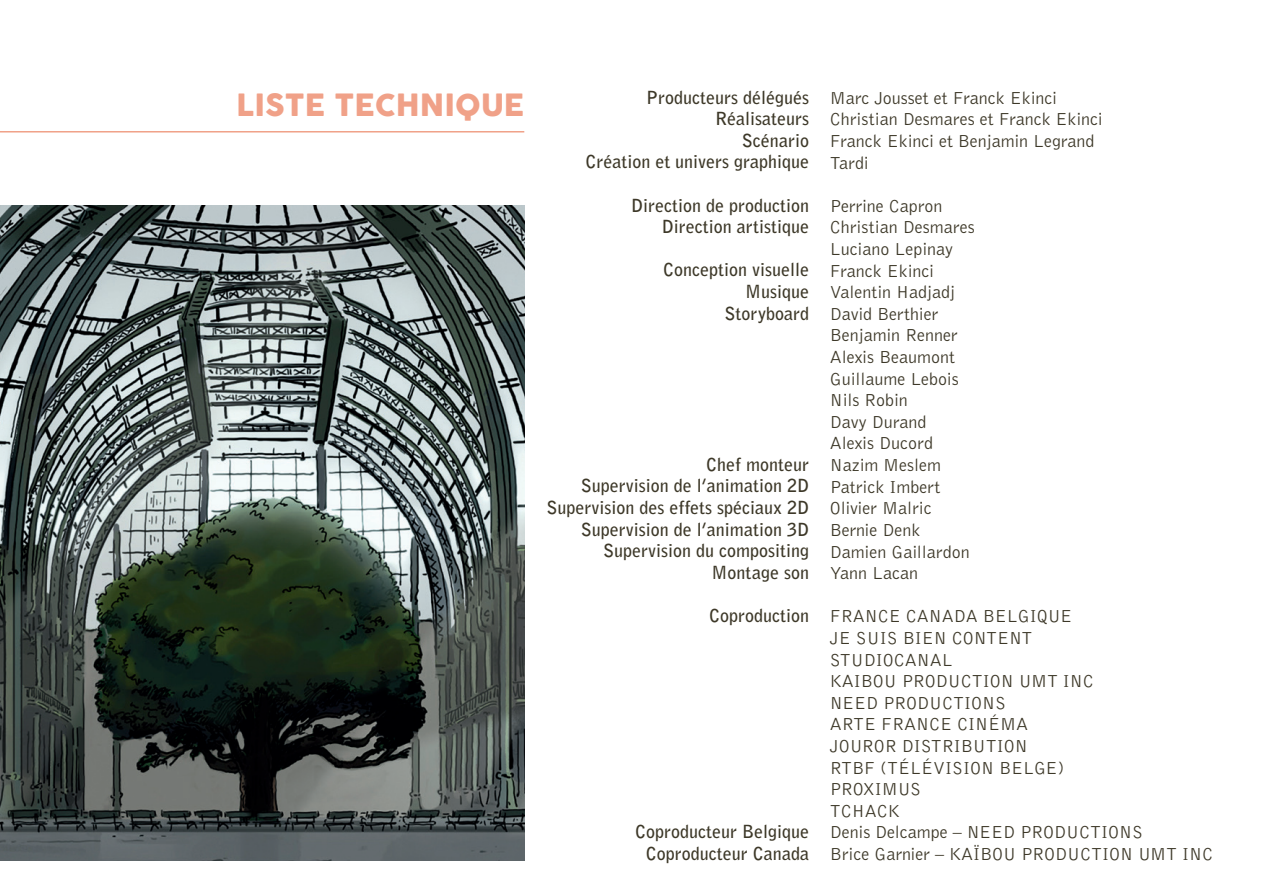
<style>
.page{position:relative;width:1263px;height:893px;background:#fff}
.page>*{position:absolute;margin:0;border:0;box-sizing:border-box;transform-origin:0 0}
.t1{font:30px "COCOGOOSE";color:#f0a188}
.t2{font:300 18px/21.6px "Bell Gothic";color:#3d3828}
.t3{font:700 18px/21.6px "Bell Gothic";color:#3d3828;text-align:right}
</style>
<div class="page">
<hr style="left:0;top:131px;width:524px;height:2px;background:#f0a188">
<img style="left:0;top:205px;width:524px;height:656px">
<h1 class="t1" style="left:237px;top:84px;width:289px">LISTE TECHNIQUE</h1>
<p class="t3" style="left:585px;top:86px;width:225px">Producteurs délégués<br>Réalisateurs<br>Scénario<br>Création et univers graphique</p>
<p class="t3" style="left:631px;top:194px;width:179px">Direction de production<br>Direction artistique</p>
<p class="t3" style="left:663px;top:259px;width:147px">Conception visuelle<br>Musique<br>Storyboard</p>
<p class="t3" style="left:546px;top:454px;width:264px">Chef monteur<br>Supervision de l’animation 2D<br>Supervision des effets spéciaux 2D<br>Supervision de l’animation 3D<br>Supervision du compositing<br>Montage son</p>
<p class="t3" style="left:709px;top:605px;width:101px">Coproduction</p>
<p class="t3" style="left:635px;top:821px;width:175px;text-align:center">Coproducteur Belgique<br>Coproducteur Canada</p>
<p class="t2" style="left:830px;top:88px;width:275px">Marc Jousset et Franck Ekinci<br>Christian Desmares et Franck Ekinci<br>Franck Ekinci et Benjamin Legrand<br>Tardi</p>
<p class="t2" style="left:830px;top:196px;width:146px">Perrine Capron<br>Christian Desmares<br>Luciano Lepinay<br>Franck Ekinci<br>Valentin Hadjadj<br>David Berthier<br>Benjamin Renner<br>Alexis Beaumont<br>Guillaume Lebois<br>Nils Robin<br>Davy Durand<br>Alexis Ducord<br>Nazim Meslem<br>Patrick Imbert<br>Olivier Malric<br>Bernie Denk<br>Damien Gaillardon<br>Yann Lacan</p>
<p class="t2" style="left:830px;top:606px;width:385px">FRANCE CANADA BELGIQUE<br>JE SUIS BIEN CONTENT<br>STUDIOCANAL<br>KAIBOU PRODUCTION UMT INC<br>NEED PRODUCTIONS<br>ARTE FRANCE CINÉMA<br>JOUROR DISTRIBUTION<br>RTBF (TÉLÉVISION BELGE)<br>PROXIMUS<br>TCHACK<br>Denis Delcampe – NEED PRODUCTIONS<br>Brice Garnier – KAÏBOU PRODUCTION UMT INC</p>
</div>
